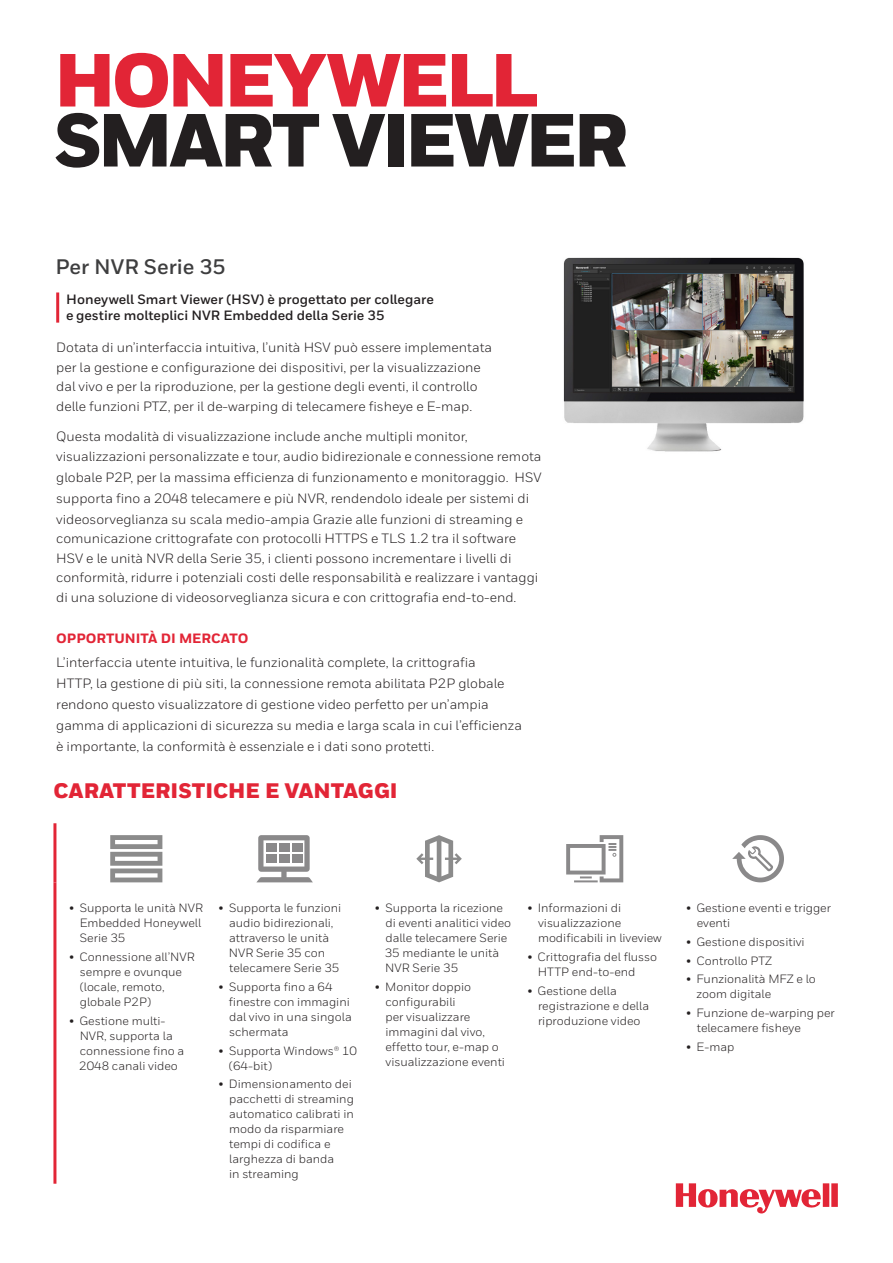
<style>
.page{position:relative;width:893px;height:1263px;background:#fff}
.page>*{position:absolute;margin:0;border:0;box-sizing:border-box;transform-origin:0 0}
.Title_50_40__T{font:900 75px "Honeywell Sans";letter-spacing:-.05em;color:#231f20}
.Title_50_40__T-2{font:900 75px "Honeywell Sans";letter-spacing:-.055em;color:#e22536}
.Datasheet__Feature_Header{font:900 21px "Honeywell Sans";color:#e22536}
._02_Cover__Subtitle{font:700 21px "Honeywell Sans";color:#3e3e3f}
.Body__9_13_pt{font:13.5px/19.5px "Honeywell Sans";color:#231f20}
.Intro_Body{font:700 13.5px/16.2px "Honeywell Sans";color:#231f20}
.Heading_2__11_12{font:800 13.5px "Honeywell Sans";color:#e22536}
.t1{font:12px/15px "Honeywell Sans";color:#231f20}
</style>
<div class="page">
<svg style="left:676px;top:1183px;width:162px;height:31px"></svg>
<hr style="left:53px;top:823px;width:3px;height:59px;background:#e22536">
<hr style="left:53px;top:882px;width:3px;height:302px;background:#e22536">
<svg style="left:110px;top:835px;width:52px;height:47px"></svg>
<svg style="left:257px;top:835px;width:56px;height:47px"></svg>
<div style="left:267px;top:843px;width:10px;height:9px;background:#8a898a"></div>
<div style="left:279px;top:843px;width:11px;height:9px;background:#8a898a"></div>
<div style="left:292px;top:843px;width:10px;height:9px;background:#8a898a"></div>
<div style="left:267px;top:854px;width:10px;height:9px;background:#8a898a"></div>
<div style="left:279px;top:854px;width:11px;height:9px;background:#8a898a"></div>
<div style="left:292px;top:854px;width:10px;height:9px;background:#8a898a"></div>
<svg style="left:416px;top:835px;width:46px;height:47px"></svg>
<svg style="left:566px;top:835px;width:57px;height:47px"></svg>
<svg style="left:732px;top:835px;width:52px;height:47px"></svg>
<img style="left:563px;top:257px;width:241px;height:195px">
<hr style="left:56px;top:292px;width:3px;height:31px;background:#e22536">
<p class="Title_50_40__T-2" style="left:54px;top:34px;width:486px">HONEYWELL</p>
<p class="Title_50_40__T" style="left:54px;top:94px;width:576px">SMART VIEWER</p>
<p class="_02_Cover__Subtitle" style="left:55px;top:254px;width:172px">Per NVR Serie 35</p>
<p class="Intro_Body" style="left:66px;top:291px;width:369px">Honeywell Smart Viewer (HSV) è progettato per collegare e gestire molteplici NVR Embedded della Serie 35</p>
<p class="Body__9_13_pt" style="left:56px;top:338px;width:437px">Dotata di un’interfaccia intuitiva, l’unità HSV può essere implementata per la gestione e configurazione dei dispositivi, per la visualizzazione dal vivo e per la riproduzione, per la gestione degli eventi, il controllo delle funzioni PTZ, per il de-warping di telecamere fisheye e E-map.</p>
<p class="Body__9_13_pt" style="left:56px;top:427px;width:487px">Questa modalità di visualizzazione include anche multipli monitor, visualizzazioni personalizzate e tour, audio bidirezionale e connessione remota</p>
<p class="Body__9_13_pt" style="left:56px;top:466px;width:487px;line-height:21px">globale P2P, per la massima efficienza di funzionamento e monitoraggio. HSV supporta fino a 2048 telecamere e più NVR, rendendolo ideale per sistemi di videosorveglianza su scala medio-ampia Grazie alle funzioni di streaming e</p>
<p class="Body__9_13_pt" style="left:56px;top:529px;width:484px">comunicazione crittografate con protocolli HTTPS e TLS 1.2 tra il software HSV e le unità NVR della Serie 35, i clienti possono incrementare i livelli di conformità, ridurre i potenziali costi delle responsabilità e realizzare i vantaggi di una soluzione di videosorveglianza sicura e con crittografia end-to-end.</p>
<p class="Heading_2__11_12" style="left:56px;top:630px;width:194px">OPPORTUNITÀ DI MERCATO</p>
<p class="Body__9_13_pt" style="left:56px;top:652px;width:467px;line-height:21px">L’interfaccia utente intuitiva, le funzionalità complete, la crittografia<br>HTTP, la gestione di più siti, la connessione remota abilitata P2P globale rendono questo visualizzatore di gestione video perfetto per un’ampia gamma di applicazioni di sicurezza su media e larga scala in cui l’efficienza è importante, la conformità è essenziale e i dati sono protetti.</p>
<p class="Datasheet__Feature_Header" style="left:54px;top:778px;width:346px">CARATTERISTICHE E VANTAGGI</p>
<p class="t1" style="left:80px;top:900px;width:125px;text-indent:-10px">• Supporta le unità NVR<br>Embedded Honeywell<br>Serie 35</p>
<p class="t1" style="left:80px;top:949px;width:116px;text-indent:-10px">• Connessione all’NVR sempre e ovunque (locale, remoto, globale P2P)</p>
<p class="t1" style="left:79px;top:1013px;width:107px;text-indent:-10px">• Gestione multi-<br>NVR, supporta la connessione fino a<br>2048 canali video</p>
<p class="t1" style="left:229px;top:900px;width:114px;text-indent:-10px">• Supporta le funzioni audio bidirezionali, attraverso le unità<br>NVR Serie 35 con telecamere Serie 35</p>
<p class="t1" style="left:229px;top:979px;width:124px;text-indent:-10px">• Supporta fino a 64 finestre con immagini dal vivo in una singola schermata</p>
<p class="t1" style="left:229px;top:1043px;width:130px;text-indent:-10px">• Supporta Windows® 10 (64-bit)</p>
<p class="t1" style="left:229px;top:1077px;width:126px;text-indent:-11px">• Dimensionamento dei pacchetti di streaming automatico calibrati in modo da risparmiare tempi di codifica e larghezza di banda<br>in streaming</p>
<p class="t1" style="left:385px;top:900px;width:128px;text-indent:-10px">• Supporta la ricezione di eventi analitici video dalle telecamere Serie<br>35 mediante le unità<br>NVR Serie 35</p>
<p class="t1" style="left:385px;top:979px;width:121px;text-indent:-11px">• Monitor doppio configurabili<br>per visualizzare immagini dal vivo, effetto tour, e-map o visualizzazione eventi</p>
<p class="t1" style="left:538px;top:900px;width:125px;text-indent:-11px">• Informazioni di visualizzazione modificabili in liveview</p>
<p class="t1" style="left:538px;top:949px;width:121px;text-indent:-10px">• Crittografia del flusso<br>HTTP end-to-end</p>
<p class="t1" style="left:538px;top:983px;width:113px;text-indent:-11px">• Gestione della registrazione e della riproduzione video</p>
<p class="t1" style="left:697px;top:900px;width:136px;text-indent:-11px">• Gestione eventi e trigger eventi</p>
<p class="t1" style="left:686px;top:934px;width:120px">• Gestione dispositivi</p>
<p class="t1" style="left:686px;top:953px;width:87px">• Controllo PTZ</p>
<p class="t1" style="left:696px;top:972px;width:121px;text-indent:-10px">• Funzionalità MFZ e lo zoom digitale</p>
<p class="t1" style="left:697px;top:1005px;width:140px;text-indent:-11px">• Funzione de-warping per telecamere fisheye</p>
<p class="t1" style="left:686px;top:1039px;width:50px">• E-map</p>
</div>
